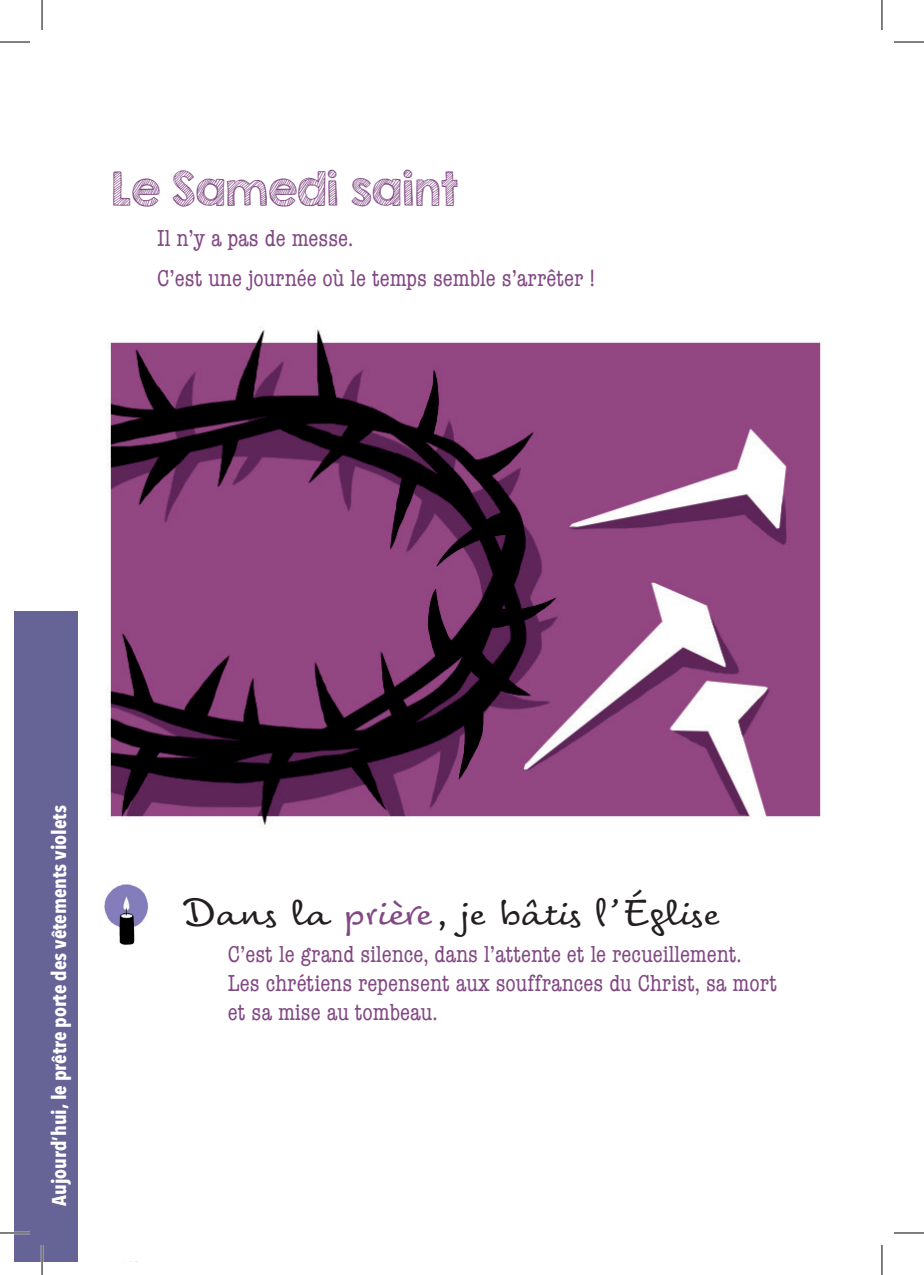
<style>
.page{position:relative;width:924px;height:1275px;background:#fff}
.page>*{position:absolute;margin:0;border:0;box-sizing:border-box;transform-origin:0 0}
.t1{font:42px "KG Second Chances Sketch";color:#814883}
.t2{font:36px "Tornac";color:#231f20}
.t3{font:condensed 24px/28.8px "American Typewriter";color:#814883}
.t4{font:700 20px "Avenir Next Condensed";color:#fff}
.s1{color:#814883}
</style>
<div class="page">
<img style="left:106px;top:327px;width:717px;height:499px">
<img style="left:85px;top:876px;width:79px;height:79px;border-radius:39px">
<div style="left:14px;top:611px;width:64px;height:650px;background:#666396"></div>
<hr style="left:0;top:1231px;width:30px;height:3px;background:#fff">
<hr style="left:41px;top:1245px;width:2px;height:30px;background:#fff">
<hr style="left:0;top:42px;width:30px;height:1px;background:#000">
<hr style="left:893px;top:42px;width:30px;height:1px;background:#000">
<hr style="left:0;top:1232px;width:30px;height:1px;background:#000">
<hr style="left:893px;top:1232px;width:30px;height:1px;background:#000">
<hr style="left:42px;top:0;width:1px;height:30px;background:#000">
<hr style="left:42px;top:1245px;width:1px;height:30px;background:#000">
<hr style="left:881px;top:0;width:1px;height:30px;background:#000">
<hr style="left:881px;top:1245px;width:1px;height:30px;background:#000">
<h1 class="t1" style="left:112px;top:162px;width:348px">Le Samedi saint</h1>
<p class="t3" style="left:157px;top:217px;width:439px;line-height:40.2px">Il n’y a pas de messe.<br>C’est une journée où le temps semble s’arrêter !</p>
<p class="t4" style="left:47px;top:1206px;width:402px;rotate:-90deg">Aujourd’hui, le prêtre porte des vêtements violets</p>
<h2 class="t2" style="left:182px;top:889px;width:538px">Dans la <span class="s1">prière</span>, je bâtis l’Église</h2>
<p class="t3" style="left:228px;top:939px;width:550px">C’est le grand silence, dans l’attente et le recueillement.<br>Les chrétiens repensent aux souffrances du Christ, sa mort et sa mise au tombeau.</p>
</div>
